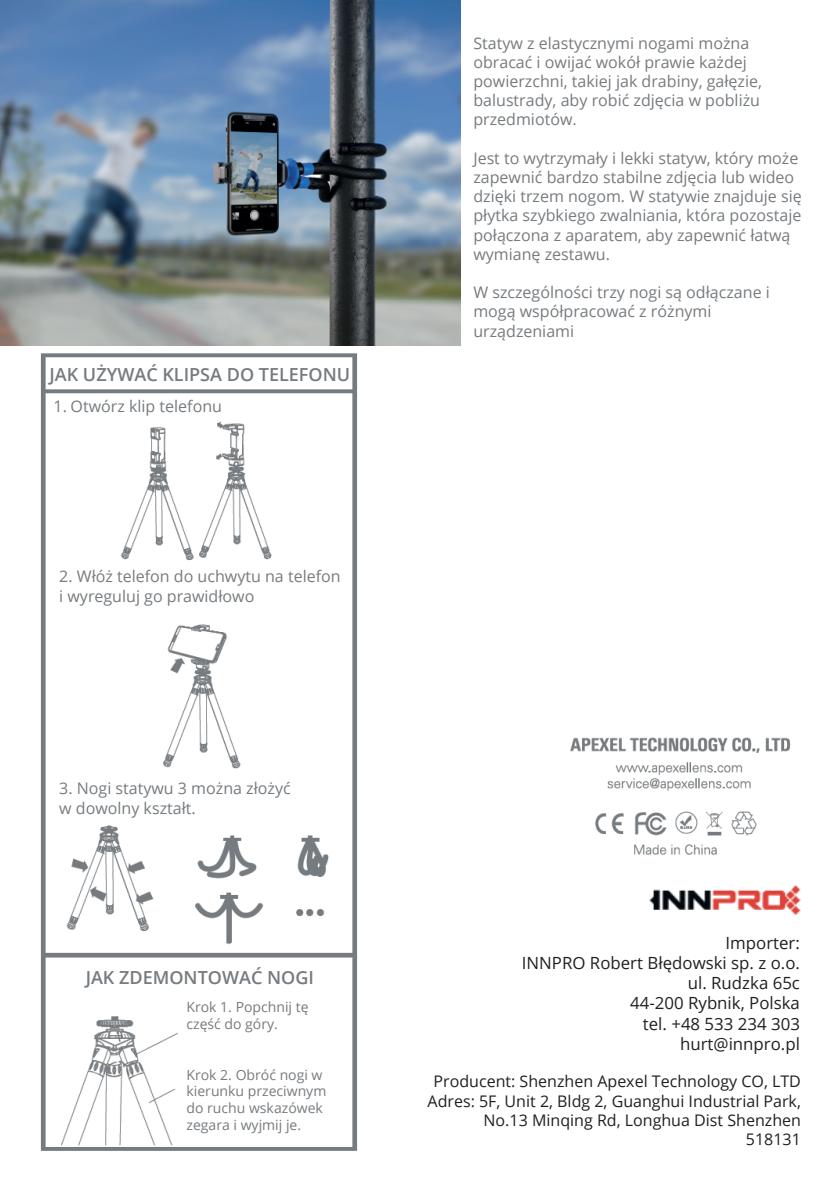
<style>
.page{position:relative;width:840px;height:1191px;background:#fff}
.page>*{position:absolute;margin:0;border:0;box-sizing:border-box;transform-origin:0 0}
.t1{font:600 18px "Open Sans";color:#767b7f}
.t2{font:16.8px/20.2px "Open Sans";color:#231f20;text-align:right}
.t3{font:16px/19.2px "Open Sans";color:#767b7f}
.t4{font:16px/19.2px "Open Sans";color:#231f20;text-align:right}
.t5{font:14px/16.8px "Open Sans";color:#767b7f}
</style>
<div class="page">
<img style="left:649px;top:885px;width:152px;height:30px">
<img style="left:0;top:0;width:460px;height:345px">
<img style="left:40px;top:353px;width:318px;height:798px">
<div style="left:89px;top:363px;width:221px;height:24px;background:#fff"></div>
<div style="left:59px;top:398px;width:149px;height:27px;background:#fff"></div>
<div style="left:55px;top:565px;width:285px;height:44px;background:#fff"></div>
<div style="left:55px;top:777px;width:280px;height:34px;background:#fff"></div>
<div style="left:75px;top:969px;width:248px;height:20px;background:#fff"></div>
<div style="left:186px;top:1009px;width:164px;height:126px;background:#fff"></div>
<img style="left:570px;top:737px;width:221px;height:118px">
<p class="t1" style="left:49px;top:362px;width:302px">JAK UŻYWAĆ KLIPSA DO TELEFONU</p>
<p class="t3" style="left:54px;top:396px;width:170px">1. Otwórz klip telefonu</p>
<p class="t3" style="left:59px;top:566px;width:283px">2. Włóż telefon do uchwytu na telefon i wyreguluj go prawidłowo</p>
<p class="t3" style="left:59px;top:778px;width:233px">3. Nogi statywu 3 można złożyć w dowolny kształt.</p>
<p class="t1" style="left:86px;top:965px;width:230px">JAK ZDEMONTOWAĆ NOGI</p>
<p class="t5" style="left:186px;top:998px;width:123px">Krok 1. Popchnij tę część do góry.</p>
<p class="t5" style="left:186px;top:1065px;width:141px">Krok 2. Obróć nogi w kierunku przeciwnym do ruchu wskazówek zegara i wyjmij je.</p>
<p class="t3" style="left:473px;top:33px;width:290px">Statyw z elastycznymi nogami można obracać i owijać wokół prawie każdej powierzchni, takiej jak drabiny, gałęzie, balustrady, aby robić zdjęcia w pobliżu przedmiotów.</p>
<p class="t3" style="left:473px;top:148px;width:330px">Jest to wytrzymały i lekki statyw, który może zapewnić bardzo stabilne zdjęcia lub wideo dzięki trzem nogom. W statywie znajduje się płytka szybkiego zwalniania, która pozostaje połączona z aparatem, aby zapewnić łatwą wymianę zestawu.</p>
<p class="t3" style="left:473px;top:282px;width:298px">W szczególności trzy nogi są odłączane i mogą współpracować z różnymi urządzeniami</p>
<p class="t2" style="left:521px;top:932px;width:279px">Importer:<br>INNPRO Robert Błędowski sp. z o.o. ul. Rudzka 65c<br>44-200 Rybnik, Polska<br>tel. +48 533 234 303 hurt@innpro.pl</p>
<p class="t4" style="left:427px;top:1071px;width:375px">Producent: Shenzhen Apexel Technology CO, LTD Adres: 5F, Unit 2, Bldg 2, Guanghui Industrial Park, No.13 Minqing Rd, Longhua Dist Shenzhen 518131</p>
</div>
